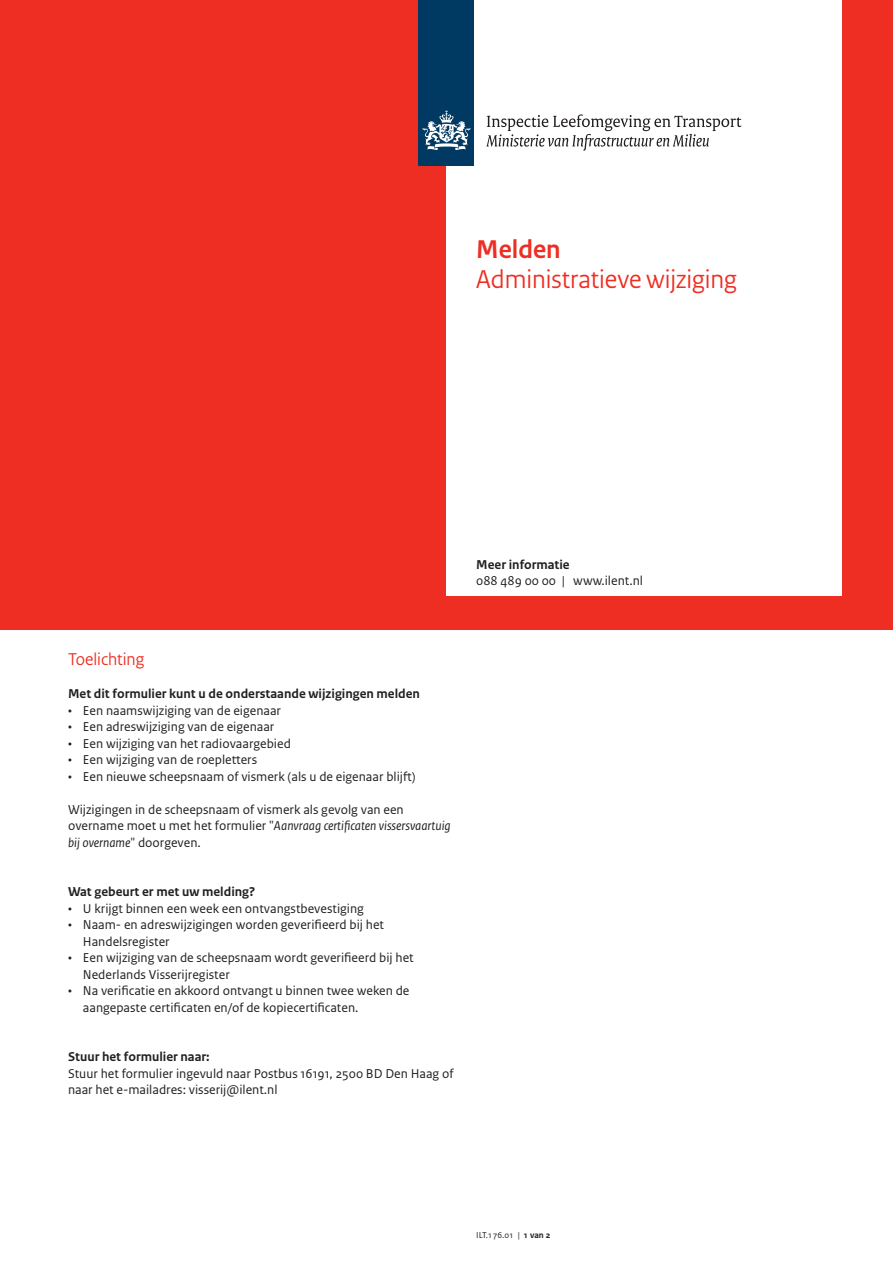
<style>
.page{position:relative;width:893px;height:1263px;background:#fff}
.page>*{position:absolute;margin:0;border:0;box-sizing:border-box;transform-origin:0 0}
.t1{font:27px "Rijksoverheid Sans Heading";color:#ee2e22}
.t2{font:700 27px "Rijksoverheid Sans Heading";color:#ee2e22}
.t3{font:18px "Rijksoverheid Sans Heading";color:#ee2e22}
.t4{font:13.5px/16.5px "Rijksoverheid Sans Text";color:#231f20}
.t5{font:700 13.5px "Rijksoverheid Sans Text";color:#231f20}
.t6{font:9px "Rijksoverheid Sans Text";color:#231f20}
.s1{font-style:italic}
.s2{font-weight:700}
</style>
<div class="page">
<div style="left:0;top:0;width:893px;height:629px;background:#ee2e22"></div>
<div style="left:446px;top:0;width:396px;height:595px;background:#fff"></div>
<div style="left:419px;top:0;width:55px;height:166px;background:#003a62"></div>
<svg style="left:423px;top:110px;width:47px;height:40px"></svg>
<svg style="left:486px;top:114px;width:255px;height:37px"></svg>
<h1 class="t2" style="left:476px;top:234px;width:86px">Melden</h1>
<h1 class="t1" style="left:476px;top:264px;width:262px">Administratieve wijziging</h1>
<p class="t5" style="left:476px;top:557px;width:95px">Meer informatie</p>
<p class="t4" style="left:476px;top:573px;width:168px">088 489 00 00 | www.ilent.nl</p>
<h2 class="t3" style="left:68px;top:649px;width:78px">Toelichting</h2>
<p class="t5" style="left:68px;top:686px;width:354px">Met dit formulier kunt u de onderstaande wijzigingen melden</p>
<p class="t4" style="left:68px;top:702px;width:215px">• Een naamswijziging van de eigenaar</p>
<p class="t4" style="left:68px;top:719px;width:208px">• Een adreswijziging van de eigenaar</p>
<p class="t4" style="left:68px;top:735px;width:224px">• Een wijziging van het radiovaargebied</p>
<p class="t4" style="left:68px;top:752px;width:191px">• Een wijziging van de roepletters</p>
<p class="t4" style="left:68px;top:768px;width:349px">• Een nieuwe scheepsnaam of vismerk (als u de eigenaar blijft)</p>
<p class="t4" style="left:68px;top:801px;width:384px">Wijzigingen in de scheepsnaam of vismerk als gevolg van een overname moet u met het formulier "<span class="s1">Aanvraag certificaten vissersvaartuig bij overname</span>" doorgeven.</p>
<p class="t5" style="left:68px;top:884px;width:189px">Wat gebeurt er met uw melding?</p>
<p class="t4" style="left:68px;top:900px;width:297px">• U krijgt binnen een week een ontvangstbevestiging</p>
<p class="t4" style="left:83px;top:917px;width:303px;text-indent:-15px">• Naam- en adreswijzigingen worden geverifieerd bij het<br>Handelsregister</p>
<p class="t4" style="left:83px;top:950px;width:332px;text-indent:-15px">• Een wijziging van de scheepsnaam wordt geverifieerd bij het<br>Nederlands Visserijregister</p>
<p class="t4" style="left:83px;top:983px;width:328px;text-indent:-15px">• Na verificatie en akkoord ontvangt u binnen twee weken de aangepaste certificaten en/of de kopiecertificaten.</p>
<p class="t5" style="left:68px;top:1049px;width:143px">Stuur het formulier naar:</p>
<p class="t4" style="left:68px;top:1065px;width:387px">Stuur het formulier ingevuld naar Postbus 16191, 2500 BD Den Haag of naar het e-mailadres: visserij@ilent.nl</p>
<p class="t6" style="left:476px;top:1230px;width:76px">ILT.176.01 | <span class="s2">1 van 2</span></p>
</div>
